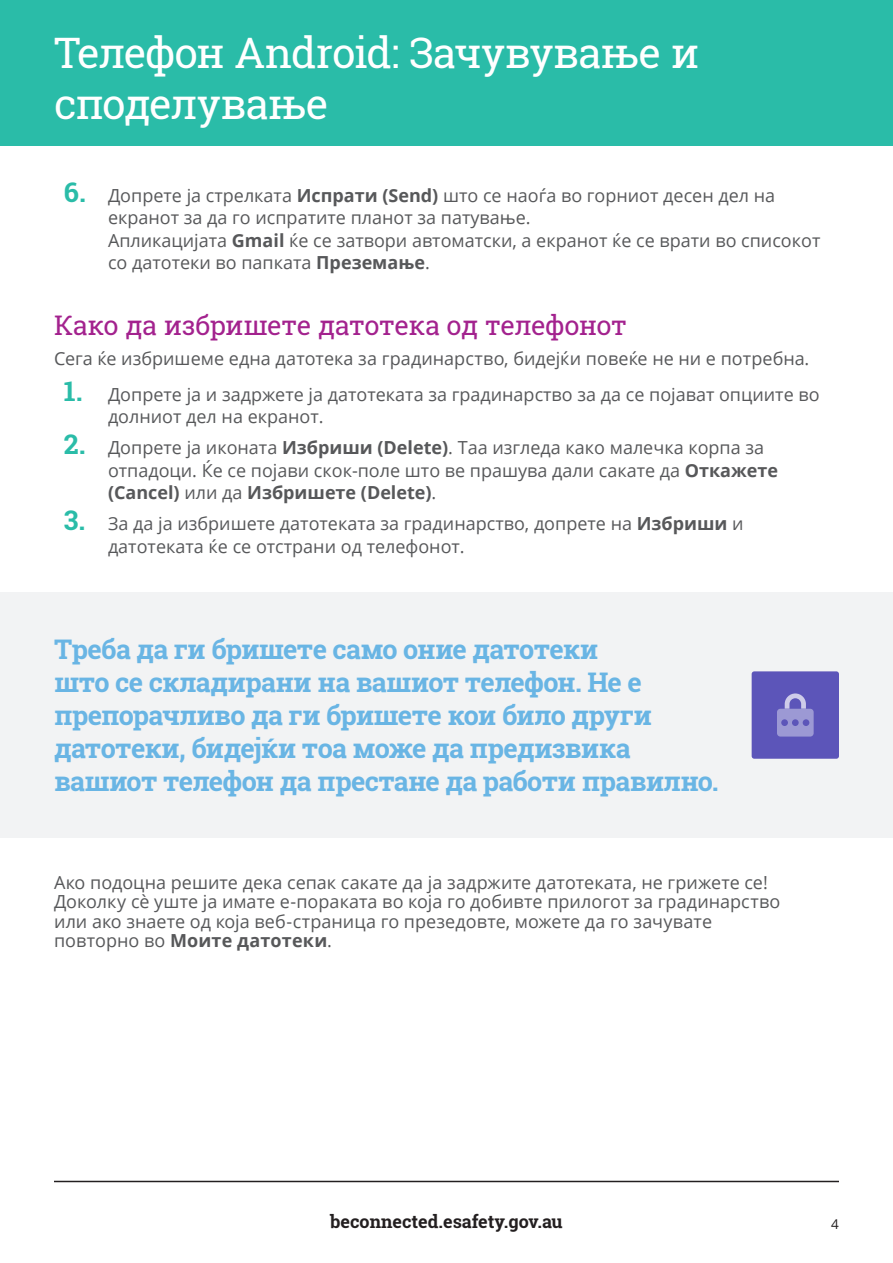
<style>
.page{position:relative;width:893px;height:1263px;background:#fff}
.page>*{position:absolute;margin:0;border:0;box-sizing:border-box;transform-origin:0 0}
.t1{font:42px/50.4px "Roboto Slab";letter-spacing:-.025em;color:#fff}
.t2{font:700 27px/33px "Roboto Slab";letter-spacing:-.025em;color:#69b5e4}
.t3{font:27px "Roboto Slab";letter-spacing:-.015em;color:#a3228e}
.t4{font:18px/22.5px "Open Sans";color:#57585a}
.t5{font:700 18px "Roboto Slab";color:#231f20}
.t6{font:13.5px "Open Sans";color:#231f20}
.s1{font-family:"Roboto Slab";font-weight:700;font-size:27px;color:#2abca8}
.s2{font-weight:700}
</style>
<div class="page">
<hr style="left:54px;top:1181px;width:785px;height:1px;background:#231f20">
<div style="left:0;top:0;width:893px;height:145px;background:#2abca8"></div>
<div style="left:0;top:592px;width:893px;height:246px;background:#f2f3f4"></div>
<div style="left:752px;top:671px;width:87px;height:88px;background:#5c55b9;border-radius:3px"></div>
<svg style="left:785px;top:693px;width:21px;height:16px"></svg>
<div style="left:777px;top:709px;width:37px;height:27px;background:#9c99d4;border-radius:3px"></div>
<div style="left:792px;top:719px;width:7px;height:7px;background:#5c55b9;border-radius:50%"></div>
<div style="left:803px;top:719px;width:6px;height:7px;background:#5c55b9;border-radius:50%"></div>
<div style="left:781px;top:719px;width:7px;height:7px;background:#5c55b9;border-radius:50%"></div>
<h1 class="t1" style="left:54px;top:27px;width:647px">Телефон Android: Зачувување и споделување</h1>
<p class="t4" style="left:108px;top:183px;width:714px;text-indent:-44px"><span class="s1">6.</span> Допрете ја стрелката <span class="s2">Испрати (Send)</span> што се наоѓа во горниот десен дел на екранот за да го испратите планот за патување.<br>Апликацијата <span class="s2">Gmail</span> ќе се затвори автоматски, а екранот ќе се врати во списокот со датотеки во папката <span class="s2">Преземање</span>.</p>
<h2 class="t3" style="left:54px;top:307px;width:574px">Како да избришете датотека од телефонот</h2>
<p class="t4" style="left:54px;top:347px;width:757px">Сега ќе избришеме една датотека за градинарство, бидејќи повеќе не ни е потребна.</p>
<p class="t4" style="left:108px;top:382px;width:713px;text-indent:-44px"><span class="s1">1.</span> Допрете ја и задржете ја датотеката за градинарство за да се појават опциите во долниот дел на екранот.</p>
<p class="t4" style="left:108px;top:436px;width:672px;text-indent:-44px"><span class="s1">2.</span> Допрете ја иконата <span class="s2">Избриши (Delete)</span>. Таа изгледа како малечка корпа за отпадоци. Ќе се појави скок-поле што ве прашува дали сакате да <span class="s2">Откажете (Cancel)</span> или да <span class="s2">Избришете (Delete)</span>.</p>
<p class="t4" style="left:108px;top:512px;width:637px;text-indent:-44px"><span class="s1">3.</span> За да ја избришете датотеката за градинарство, допрете на <span class="s2">Избриши</span> и датотеката ќе се отстрани од телефонот.</p>
<h2 class="t2" style="left:54px;top:632px;width:666px">Треба да ги бришете само оние датотеки<br>што се складирани на вашиот телефон. Не е препорачливо да ги бришете кои било други датотеки, бидејќи тоа може да предизвика вашиот телефон да престане да работи правилно.</h2>
<p class="t4" style="left:54px;top:872px;width:728px;line-height:19.5px">Ако подоцна решите дека сепак сакате да ја задржите датотеката, не грижете се!<br>Доколку сè уште ја имате е-пораката во која го добивте прилогот за градинарство или ако знаете од која веб-страница го презедовте, можете да го зачувате повторно во <span class="s2">Моите датотеки</span>.</p>
<p class="t5" style="left:330px;top:1209px;width:234px">beconnected.esafety.gov.au</p>
<p class="t6" style="left:831px;top:1214px;width:9px">4</p>
</div>
